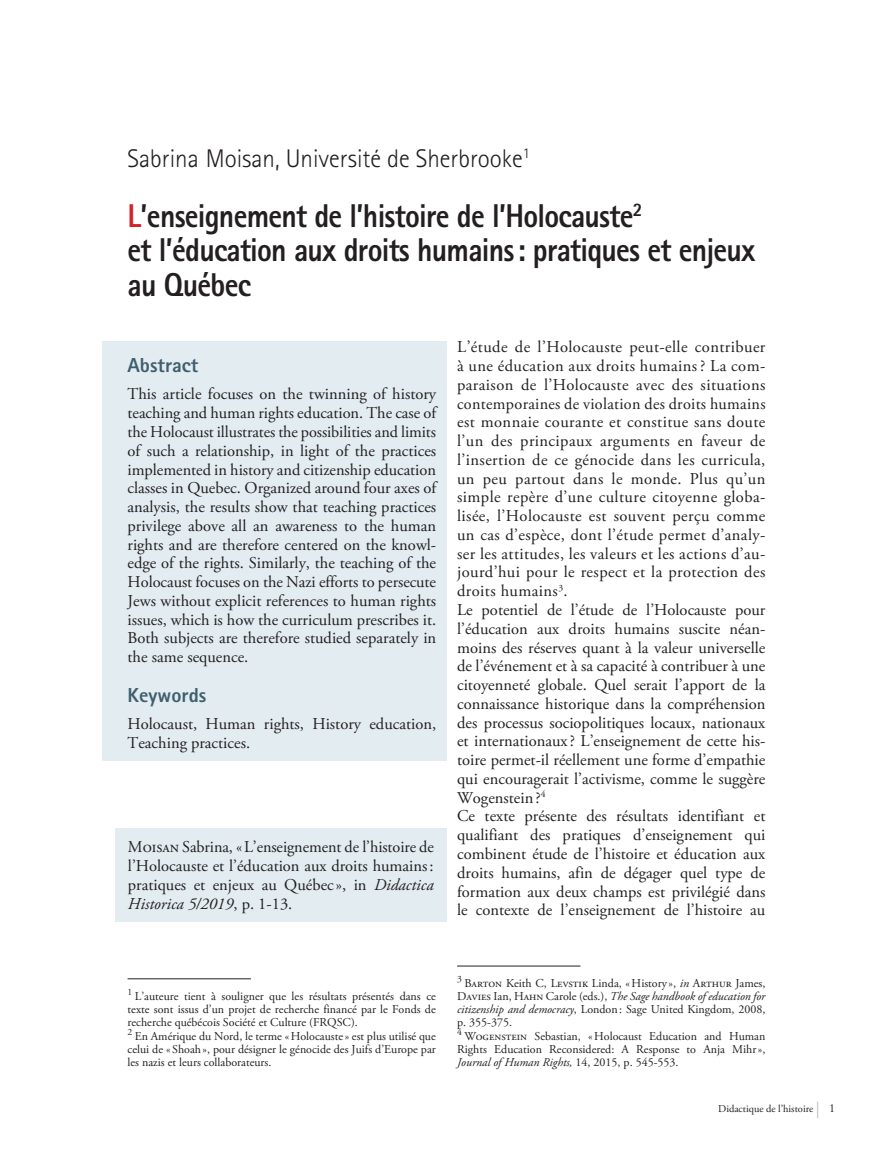
<style>
.page{position:relative;width:893px;height:1149px;background:#fff}
.page>*{position:absolute;margin:0;border:0;box-sizing:border-box;transform-origin:0 0}
.t1{font:800 33px/34.5px "Rotis Sans Serif";letter-spacing:-.025em;color:#231f20;scale:.9 1}
.t2{font:300 25.5px "Rotis Sans Serif";color:#231f20}
.t3{font:800 20.25px "Rotis Sans Serif";color:#3f5f6e}
.t4{font:16.5px/18.8px "Adobe Garamond Pro";color:#231f20}
.t5{font:12px/12.8px "Adobe Garamond Pro";color:#231f20;text-align:justify}
.t6{font:10.5px "Adobe Garamond Pro";color:#231f20}
.t7{font:9.6px "Adobe Garamond Pro";color:#231f20}
.s1{color:#d1232a}
.s2{font-style:italic}
.s3{font-size:16.5px;color:#bcbdc0}
.s4{font-size:12px}
</style>
<div class="page">
<hr style="left:128px;top:978px;width:123px;height:1px;background:#231f20">
<hr style="left:457px;top:965px;width:123px;height:1px;background:#231f20">
<div style="left:102px;top:341px;width:344px;height:419px;background:#e2ecf1"></div>
<div style="left:115px;top:827px;width:331px;height:94px;background:#e2ecf1"></div>
<h2 class="t2" style="left:128px;top:143px;width:404px">Sabrina Moisan, Université de Sherbrooke<sup>1</sup></h2>
<h1 class="t1" style="left:128px;top:198px;width:699px"><span class="s1">L</span>’enseignement de l’histoire de l’Holocauste<sup>2<br></sup>et l’éducation aux droits humains: pratiques et enjeux au Québec</h1>
<p class="t3" style="left:128px;top:352px;width:72px">Abstract</p>
<p class="t4" style="left:128px;top:385px;width:310px;text-align:justify">This article focuses on the twinning of history teaching and human rights education. The case of the Holocaust illustrates the possibilities and limits of such a relationship, in light of the practices implemented in history and citizenship education classes in Quebec. Organized around four axes of analysis, the results show that teaching practices privilege above all an awareness to the human rights and are therefore centered on the knowl&shy;edge of the rights. Similarly, the teaching of the Holocaust focuses on the Nazi efforts to persecute Jews without explicit references to human rights issues, which is how the curriculum prescribes it.<br>Both subjects are therefore studied separately in the same sequence.</p>
<p class="t3" style="left:128px;top:682px;width:80px">Keywords</p>
<p class="t4" style="left:128px;top:715px;width:310px">Holocaust, Human rights, History education,<br>Teaching practices.</p>
<p class="t4" style="left:128px;top:838px;width:307px;text-align:justify">Moisan Sabrina, «L’enseignement de l’histoire de l’Holocauste et l’éducation aux droits humains: pratiques et enjeux au Québec », in <span class="s2">Didactica Historica 5/2019</span>, p. 1-13.</p>
<p class="t4" style="left:457px;top:338px;width:310px">L’étude de l’Holocauste peut-elle contribuer à une éducation aux droits humains ? La com&shy;paraison de l’Holocauste avec des situations contemporaines de violation des droits humains est monnaie courante et constitue sans doute l’un des principaux arguments en faveur de l’insertion de ce génocide dans les curricula, un peu partout dans le monde. Plus qu’un simple repère d’une culture citoyenne globa&shy;lisée, l’Holocauste est souvent perçu comme un cas d’espèce, dont l’étude permet d’analy&shy;ser les attitudes, les valeurs et les actions d’au&shy;jourd’hui pour le respect et la protection des droits humains<sup>3</sup>.<br>Le potentiel de l’étude de l’Holocauste pour l’éducation aux droits humains suscite néan&shy;moins des réserves quant à la valeur universelle de l’événement et à sa capacité à contribuer à une citoyenneté globale. Quel serait l’apport de la connaissance historique dans la compréhension des processus sociopolitiques locaux, nationaux et internationaux ? L’enseignement de cette his&shy;toire permet-il réellement une forme d’empathie qui encouragerait l’activisme, comme le suggère Wogenstein?<sup>4<br></sup>Ce texte présente des résultats identifiant et qualifiant des pratiques d’enseignement qui combinent étude de l’histoire et éducation aux droits humains, afin de dégager quel type de formation aux deux champs est privilégié dans le contexte de l’enseignement de l’histoire au</p>
<p class="t7" style="left:128px;top:985px;width:6px">1</p>
<p class="t5" style="left:128px;top:989px;width:310px;text-indent:7px">L’auteure tient à souligner que les résultats présentés dans ce texte sont issus d’un projet de recherche financé par le Fonds de recherche québécois Société et Culture (FRQSC).</p>
<p class="t7" style="left:128px;top:1025px;width:6px">2</p>
<p class="t5" style="left:128px;top:1030px;width:310px;text-indent:7px">En Amérique du Nord, le terme «Holocauste» est plus utilisé que celui de « Shoah», pour désigner le génocide des Juifs d’Europe par les nazis et leurs collaborateurs.</p>
<p class="t7" style="left:457px;top:972px;width:6px">3</p>
<p class="t5" style="left:457px;top:977px;width:310px;text-indent:7px">Barton Keith C, Levstik Linda, «History », <span class="s2">in</span> Arthur James, Davies Ian, Hahn Carole (eds.), <span class="s2">The Sage handbook of education for citizenship and democracy</span>, London: Sage United Kingdom, 2008, p. 355-375.</p>
<p class="t7" style="left:457px;top:1025px;width:6px">4</p>
<p class="t5" style="left:457px;top:1030px;width:310px;text-indent:7px">Wogenstein Sebastian, «Holocaust Education and Human Rights Education Reconsidered: A Response to Anja Mihr», <span class="s2">Journal of Human Rights,</span> 14, 2015, p. 545-553.</p>
<p class="t6" style="left:718px;top:1101px;width:118px">Didactique de l’histoire <span class="s3">|</span> <span class="s4">1</span></p>
</div>
